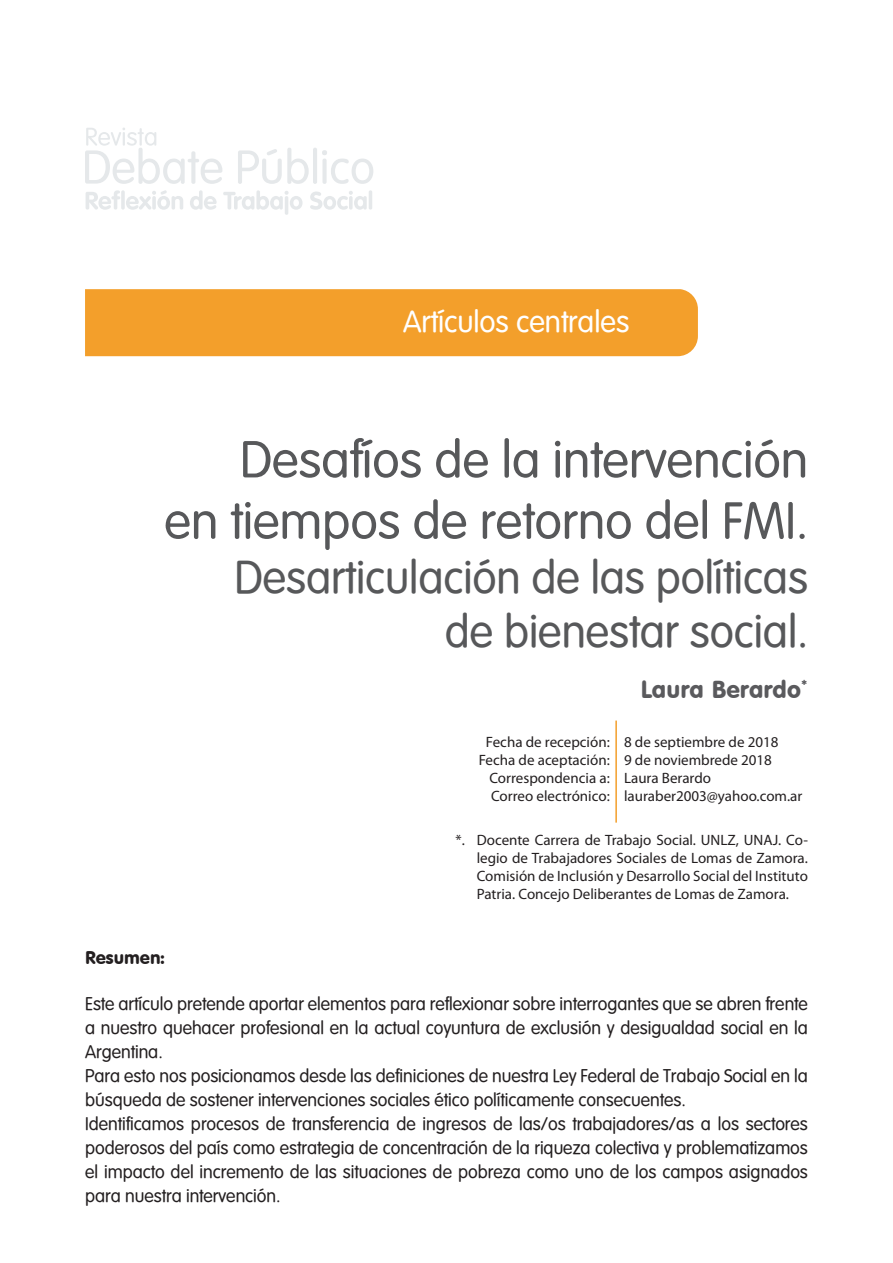
<style>
.page{position:relative;width:893px;height:1263px;background:#fff}
.page>*{position:absolute;margin:0;border:0;box-sizing:border-box;transform-origin:0 0}
.t1{font:51px/61.2px "VAG Rounded Lt Normal";color:#57585a;text-align:right}
.t2{font:45px/54px "VAG Rounded Lt Normal";color:#57585a;text-align:right}
.t3{font:30px "VAG Rounded Lt Normal";color:#fff}
.t4{font:24px "VAG Rounded BT";color:#5a5a5d}
.t5{font:18px/24px "VAG Rounded Lt Normal";color:#231f20}
.t6{font:18px "VAG Rounded BT";color:#231f20}
.t7{font:15px/18px "Myriad Pro";color:#231f20;text-align:justify}
</style>
<div class="page">
<div style="left:85px;top:289px;width:613px;height:67px;background:#f39f2b"></div>
<svg style="left:85px;top:128px;width:137px;height:56px"></svg>
<svg style="left:238px;top:148px;width:71px;height:36px"></svg>
<hr style="left:313px;top:148px;width:4px;height:36px;background:#e5e8ea;border-radius:2px">
<svg style="left:322px;top:150px;width:51px;height:34px"></svg>
<svg style="left:86px;top:190px;width:34px;height:20px"></svg>
<hr style="left:121px;top:190px;width:4px;height:20px;background:#e5e8ea;border-radius:2px">
<svg style="left:126px;top:190px;width:57px;height:20px"></svg>
<svg style="left:190px;top:190px;width:27px;height:20px"></svg>
<svg style="left:223px;top:190px;width:80px;height:25px"></svg>
<svg style="left:310px;top:191px;width:57px;height:19px"></svg>
<hr style="left:369px;top:190px;width:3px;height:20px;background:#e5e8ea;border-radius:2px">
<hr style="left:615px;top:720px;width:2px;height:103px;background:#f39f2b">
<h3 class="t3" style="left:403px;top:304px;width:228px">Artículos centrales</h3>
<h1 class="t1" style="left:164px;top:429px;width:645px">Desafíos de la intervención<br>en tiempos de retorno del fmi.</h1>
<h2 class="t2" style="left:234px;top:550px;width:575px">Desarticulación de las políticas de bienestar social.</h2>
<p class="t7" style="left:479px;top:733px;width:132px;text-align:right">Fecha de recepción:<br>Fecha de aceptación:<br>Correspondencia a:<br>Correo electrónico:</p>
<h3 class="t4" style="left:641px;top:674px;width:169px">Laura Berardo<sup>*</sup></h3>
<p class="t7" style="left:624px;top:733px;width:180px;text-align:left">8 de septiembre de 2018<br>9 de noviembrede 2018<br>Laura Berardo lauraber2003@yahoo.com.ar</p>
<p class="t7" style="left:477px;top:831px;width:333px;text-indent:-21px">*. Docente Carrera de Trabajo Social. UNLZ, UNAJ. Co&shy;legio de Trabajadores Sociales de Lomas de Zamora.<br>Comisión de Inclusión y Desarrollo Social del Instituto Patria. Concejo Deliberantes de Lomas de Zamora.</p>
<p class="t6" style="left:85px;top:946px;width:81px">Resumen:</p>
<p class="t5" style="left:85px;top:992px;width:724px">Este artículo pretende aportar elementos para reflexionar sobre interrogantes que se abren frente a nuestro quehacer profesional en la actual coyuntura de exclusión y desigualdad social en la Argentina.<br>Para esto nos posicionamos desde las definiciones de nuestra Ley Federal de Trabajo Social en la búsqueda de sostener intervenciones sociales ético políticamente consecuentes.<br>Identificamos procesos de transferencia de ingresos de las/os trabajadores/as a los sectores poderosos del país como estrategia de concentración de la riqueza colectiva y problematizamos el impacto del incremento de las situaciones de pobreza como uno de los campos asignados para nuestra intervención.</p>
</div>
